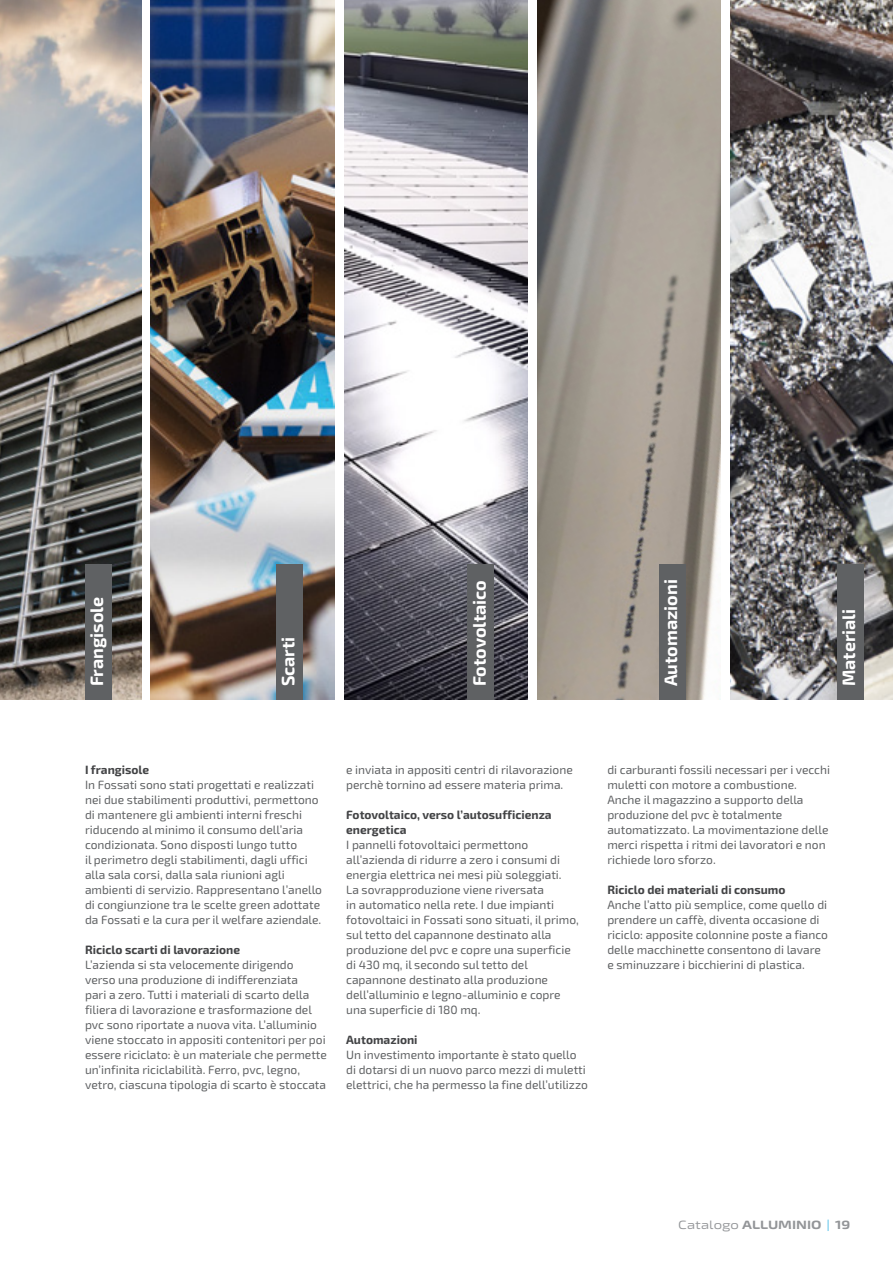
<style>
.page{position:relative;width:893px;height:1263px;background:#fff}
.page>*{position:absolute;margin:0;border:0;box-sizing:border-box;transform-origin:0 0}
.t1{font:700 18px "Exo 2";color:#fff}
.t2{font:12px/15px "Exo 2";color:#5f6163}
.t3{font:700 12px/15px "Exo 2";color:#424345}
.t4{font:700 expanded 12px "Exo 2";color:#939598}
.s1{font-weight:400}
.s2{font-weight:300;font-stretch:normal;color:#00a2dd}
</style>
<div class="page">
<img style="left:344px;top:0;width:184px;height:699px">
<img style="left:151px;top:0;width:183px;height:699px">
<img style="left:731px;top:0;width:162px;height:699px">
<img style="left:537px;top:0;width:184px;height:699px">
<img style="left:0;top:0;width:141px;height:699px">
<div style="left:85px;top:564px;width:26px;height:135px;background:#5f6163"></div>
<div style="left:276px;top:564px;width:27px;height:135px;background:#5f6163"></div>
<div style="left:468px;top:564px;width:26px;height:135px;background:#5f6163"></div>
<div style="left:659px;top:564px;width:26px;height:135px;background:#5f6163"></div>
<div style="left:837px;top:564px;width:27px;height:135px;background:#5f6163"></div>
<p class="t1" style="left:86px;top:686px;width:91px;rotate:-90deg">Frangisole</p>
<p class="t1" style="left:277px;top:686px;width:51px;rotate:-90deg">Scarti</p>
<p class="t1" style="left:469px;top:686px;width:108px;rotate:-90deg">Fotovoltaico</p>
<p class="t1" style="left:660px;top:686px;width:109px;rotate:-90deg">Automazioni</p>
<p class="t1" style="left:838px;top:686px;width:79px;rotate:-90deg">Materiali</p>
<p class="t3" style="left:85px;top:762px;width:66px">I frangisole</p>
<p class="t2" style="left:85px;top:777px;width:235px">In Fossati sono stati progettati e realizzati nei due stabilimenti produttivi, permettono di mantenere gli ambienti interni freschi riducendo al minimo il consumo dell’aria condizionata. Sono disposti lungo tutto</p>
<p class="t2" style="left:85px;top:852px;width:239px">il perimetro degli stabilimenti, dagli uffici alla sala corsi, dalla sala riunioni agli ambienti di servizio. Rappresentano l’anello di congiunzione tra le scelte green adottate da Fossati e la cura per il welfare aziendale.</p>
<p class="t3" style="left:85px;top:942px;width:157px">Riciclo scarti di lavorazione</p>
<p class="t2" style="left:85px;top:957px;width:243px">L’azienda si sta velocemente dirigendo verso una produzione di indifferenziata<br>pari a zero. Tutti i materiali di scarto della filiera di lavorazione e trasformazione del pvc sono riportate a nuova vita. L’alluminio viene stoccato in appositi contenitori per poi essere riciclato: è un materiale che permette un’infinita riciclabilità. Ferro, pvc, legno, vetro, ciascuna tipologia di scarto è stoccata</p>
<p class="t2" style="left:346px;top:762px;width:228px">e inviata in appositi centri di rilavorazione perchè tornino ad essere materia prima.</p>
<p class="t3" style="left:346px;top:807px;width:207px">Fotovoltaico, verso l’autosufficienza energetica</p>
<p class="t2" style="left:346px;top:837px;width:234px">I pannelli fotovoltaici permettono all’azienda di ridurre a zero i consumi di energia elettrica nei mesi più soleggiati.<br>La sovrapproduzione viene riversata<br>in automatico nella rete. I due impianti fotovoltaici in Fossati sono situati, il primo, sul tetto del capannone destinato alla produzione del pvc e copre una superficie</p>
<p class="t2" style="left:346px;top:957px;width:216px">di 430 mq, il secondo sul tetto del capannone destinato alla produzione dell’alluminio e legno-alluminio e copre</p>
<p class="t2" style="left:346px;top:1002px;width:136px">una superficie di 180 mq.</p>
<p class="t3" style="left:346px;top:1032px;width:73px">Automazioni</p>
<p class="t2" style="left:346px;top:1047px;width:243px">Un investimento importante è stato quello di dotarsi di un nuovo parco mezzi di muletti elettrici, che ha permesso la fine dell’utilizzo</p>
<p class="t2" style="left:607px;top:762px;width:224px">di carburanti fossili necessari per i vecchi muletti con motore a combustione.<br>Anche il magazzino a supporto della produzione del pvc è totalmente automatizzato. La movimentazione delle merci rispetta i ritmi dei lavoratori e non richiede loro sforzo.</p>
<p class="t3" style="left:607px;top:882px;width:180px">Riciclo dei materiali di consumo</p>
<p class="t2" style="left:607px;top:897px;width:222px">Anche l’atto più semplice, come quello di prendere un caffè, diventa occasione di riciclo: apposite colonnine poste a fianco delle macchinette consentono di lavare</p>
<p class="t2" style="left:607px;top:957px;width:199px">e sminuzzare i bicchierini di plastica.</p>
<p class="t4" style="left:678px;top:1217px;width:174px"><span class="s1">Catalogo</span> ALLUMINIO <span class="s2">|</span> 19</p>
</div>
